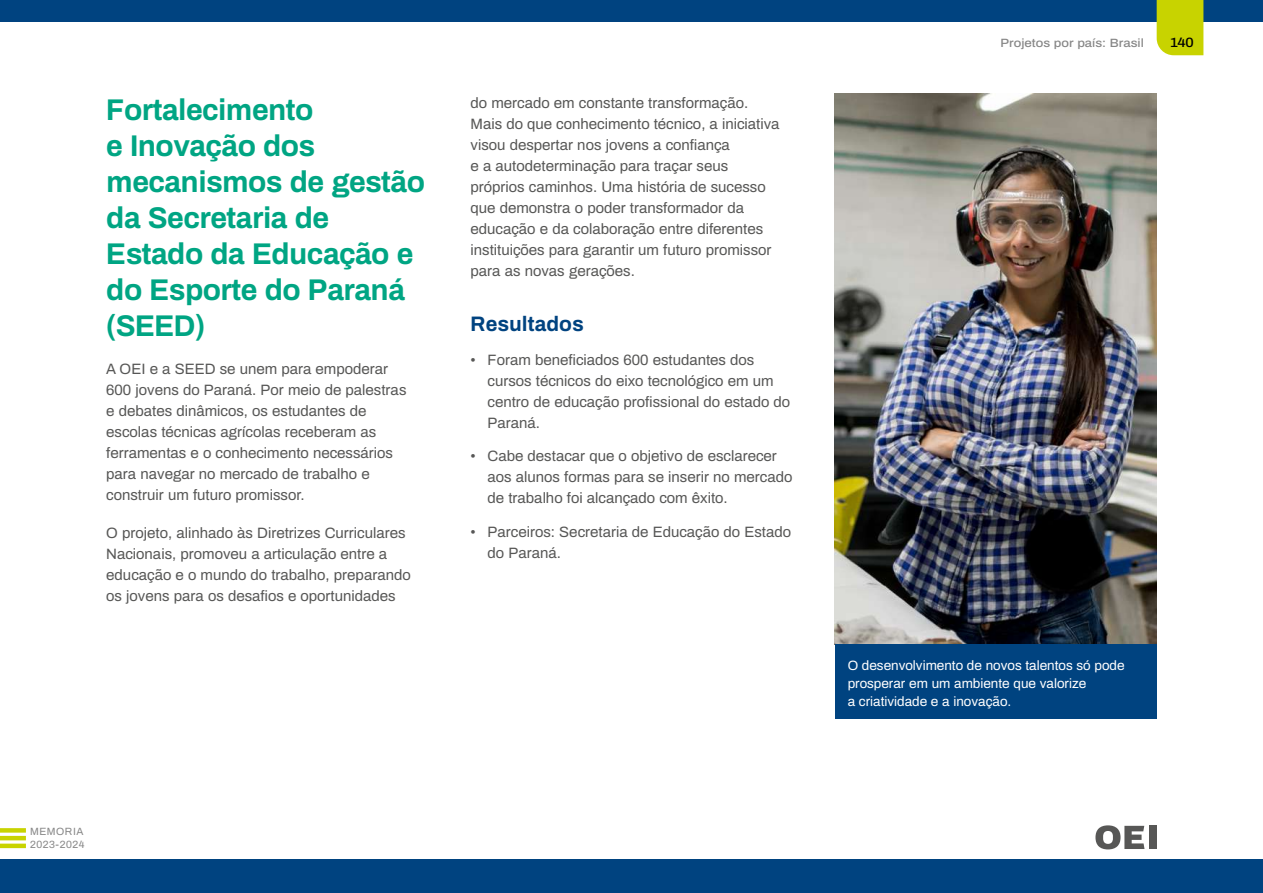
<style>
.page{position:relative;width:1263px;height:893px;background:#fff}
.page>*{position:absolute;margin:0;border:0;box-sizing:border-box;transform-origin:0 0}
.t1{font:700 30px/36px "Archivo";letter-spacing:-.02em;color:#00a583}
.t2{font:700 21px "Archivo";color:#004380}
.t3{font:15px/21px "Archivo";color:#575756}
.t4{font:13.5px/18px "Archivo";color:#fff}
.t5{font:500 13.5px "Archivo";color:#000;scale:1.1 1}
.t6{font:500 12px "Archivo";color:#878787;scale:1.1 1}
.t7{font:10.5px/12.6px "Archivo";letter-spacing:.05em;color:#878787}
</style>
<div class="page">
<div style="left:0;top:0;width:1263px;height:21px;background:#004380"></div>
<div style="left:0;top:859px;width:1263px;height:34px;background:#004380"></div>
<div style="left:1157px;top:0;width:46px;height:55px;background:#c8d300"></div>
<svg style="left:1095px;top:825px;width:49px;height:24px"></svg>
<div style="left:1149px;top:826px;width:8px;height:23px;background:#575756"></div>
<hr style="left:0;top:844px;width:26px;height:4px;background:#c8d300">
<hr style="left:0;top:836px;width:26px;height:4px;background:#c8d300">
<div style="left:0;top:828px;width:26px;height:5px;background:#c8d300"></div>
<img style="left:835px;top:94px;width:322px;height:550px">
<div style="left:835px;top:644px;width:322px;height:75px;background:#004380"></div>
<h1 class="t1" style="left:106px;top:91px;width:320px">Fortalecimento<br>e Inovação dos mecanismos de gestão da Secretaria de<br>Estado da Educação e do Esporte do Paraná (SEED)</h1>
<p class="t3" style="left:106px;top:357px;width:302px">A OEI e a SEED se unem para empoderar 600 jovens do Paraná. Por meio de palestras e debates dinâmicos, os estudantes de escolas técnicas agrícolas receberam as ferramentas e o conhecimento necessários para navegar no mercado de trabalho e construir um futuro promissor.</p>
<p class="t3" style="left:106px;top:521px;width:306px">O projeto, alinhado às Diretrizes Curriculares Nacionais, promoveu a articulação entre a educação e o mundo do trabalho, preparando os jovens para os desafios e oportunidades</p>
<p class="t3" style="left:471px;top:91px;width:310px">do mercado em constante transformação.<br>Mais do que conhecimento técnico, a iniciativa visou despertar nos jovens a confiança<br>e a autodeterminação para traçar seus próprios caminhos. Uma história de sucesso que demonstra o poder transformador da educação e da colaboração entre diferentes instituições para garantir um futuro promissor para as novas gerações.</p>
<h2 class="t2" style="left:471px;top:308px;width:115px">Resultados</h2>
<p class="t3" style="left:488px;top:348px;width:304px;text-indent:-17px">• Foram beneficiados 600 estudantes dos cursos técnicos do eixo tecnológico em um centro de educação profissional do estado do Paraná.</p>
<p class="t3" style="left:488px;top:445px;width:306px;text-indent:-17px">• Cabe destacar que o objetivo de esclarecer aos alunos formas para se inserir no mercado de trabalho foi alcançado com êxito.</p>
<p class="t3" style="left:488px;top:520px;width:305px;text-indent:-17px">• Parceiros: Secretaria de Educação do Estado do Paraná.</p>
<p class="t7" style="left:30px;top:825px;width:56px">MEMORIA<br>2023-2024</p>
<p class="t6" style="left:1000px;top:34px;width:132px">Projetos por país: Brasil</p>
<p class="t5" style="left:1170px;top:32px;width:23px">140</p>
<p class="t4" style="left:848px;top:655px;width:278px">O desenvolvimento de novos talentos só pode prosperar em um ambiente que valorize<br>a criatividade e a inovação.</p>
</div>
